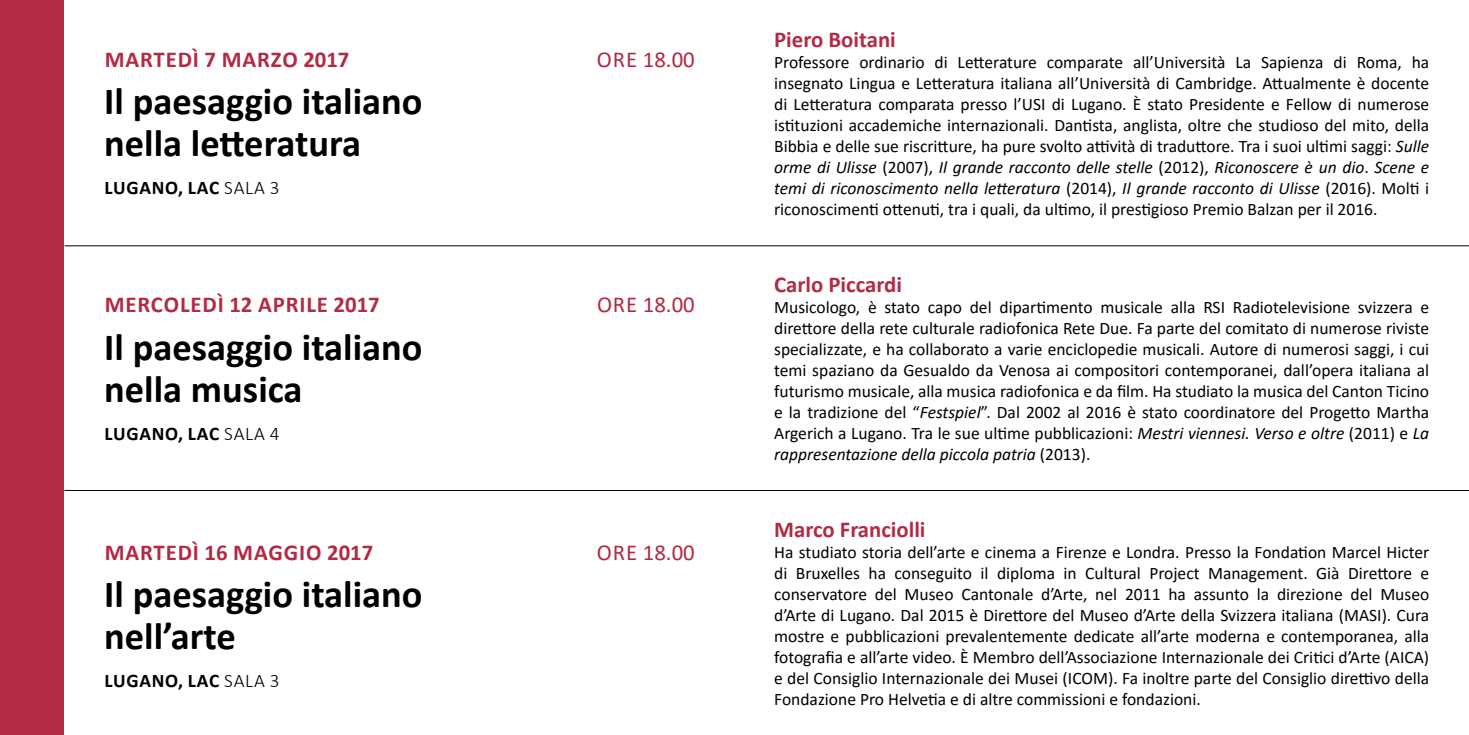
<style>
.page{position:relative;width:1469px;height:735px;background:#fff}
.page>*{position:absolute;margin:0;border:0;box-sizing:border-box;transform-origin:0 0}
.t1{font:700 38.5px/42px "Calibri";color:#000}
.t2{font:700 22.75px "Calibri";letter-spacing:.04em;color:#b22a44}
.t3{font:700 22.75px "Calibri";color:#b22a44}
.t4{font:22.75px "Calibri";letter-spacing:.02em;color:#b22a44}
.t5{font:700 19.25px "Calibri";letter-spacing:.04em;color:#000}
.t6{font:17.5px/21px "Calibri";color:#000;text-align:justify}
.s1{font-weight:300}
.s2{font-style:italic}
</style>
<div class="page">
<div style="left:0;top:0;width:63px;height:734px;background:#b22a44"></div>
<hr style="left:65px;top:245px;width:1403px;height:1px;background:#000">
<hr style="left:65px;top:489px;width:1403px;height:1px;background:#000">
<h2 class="t2" style="left:105px;top:43px;width:246px">martedì 7 marzo 2017</h2>
<h2 class="t4" style="left:597px;top:43px;width:99px">ore 18.00</h2>
<h1 class="t1" style="left:104px;top:78px;width:320px">Il paesaggio italiano nella letteratura</h1>
<p class="t5" style="left:105px;top:173px;width:176px">LUGANO, LAC <span class="s1">SALA 3</span></p>
<h2 class="t2" style="left:105px;top:289px;width:277px">mercoledì 12 aprile 2017</h2>
<h2 class="t4" style="left:597px;top:289px;width:99px">ore 18.00</h2>
<h1 class="t1" style="left:104px;top:324px;width:320px">Il paesaggio italiano nella musica</h1>
<p class="t5" style="left:105px;top:419px;width:176px">LUGANO, LAC <span class="s1">SALA 4</span></p>
<h2 class="t2" style="left:105px;top:536px;width:163px">martedì 16 maggi</h2>
<h2 class="t3" style="left:306px;top:536px;width:69px">o 2017</h2>
<h2 class="t4" style="left:597px;top:536px;width:99px">ore 18.00</h2>
<h1 class="t1" style="left:104px;top:571px;width:320px">Il paesaggio italiano nell’arte</h1>
<p class="t5" style="left:105px;top:666px;width:176px">LUGANO, LAC <span class="s1">SALA 3</span></p>
<h2 class="t3" style="left:774px;top:23px;width:123px">Piero Boitani</h2>
<p class="t6" style="left:774px;top:51px;width:656px">Professore ordinario di Letterature comparate all’Università La Sapienza di Roma, ha insegnato Lingua e Letteratura italiana all’Università di Cambridge. Attualmente è docente di Letteratura comparata presso l’USI di Lugano. È stato Presidente e Fellow di numerose istituzioni accademiche internazionali. Dantista, anglista, oltre che studioso del mito, della Bibbia e delle sue riscritture, ha pure svolto attività di traduttore. Tra i suoi ultimi saggi: <span class="s2">Sulle orme di Ulisse</span> (2007), <span class="s2">Il grande racconto delle stelle</span> (2012), <span class="s2">Riconoscere è un dio</span>. <span class="s2">Scene e temi di riconoscimento nella letteratura</span> (2014), <span class="s2">Il grande racconto di Ulisse</span> (2016). Molti i riconoscimenti ottenuti, tra i quali, da ultimo, il prestigioso Premio Balzan per il 2016.</p>
<h2 class="t3" style="left:774px;top:268px;width:129px">Carlo Piccardi</h2>
<p class="t6" style="left:774px;top:296px;width:656px">Musicologo, è stato capo del dipartimento musicale alla RSI Radiotelevisione svizzera e direttore della rete culturale radiofonica Rete Due. Fa parte del comitato di numerose riviste specializzate, e ha collaborato a varie enciclopedie musicali. Autore di numerosi saggi, i cui temi spaziano da Gesualdo da Venosa ai compositori contemporanei, dall’opera italiana al futurismo musicale, alla musica radiofonica e da film. Ha studiato la musica del Canton Ticino e la tradizione del “<span class="s2">Festspiel</span>”. Dal 2002 al 2016 è stato coordinatore del Progetto Martha Argerich a Lugano. Tra le sue ultime pubblicazioni: <span class="s2">Mestri viennesi. Verso e oltre</span> (2011) e <span class="s2">La rappresentazione della piccola patria</span> (2013).</p>
<h2 class="t3" style="left:774px;top:513px;width:153px">Marco Franciolli</h2>
<p class="t6" style="left:774px;top:541px;width:656px">Ha studiato storia dell’arte e cinema a Firenze e Londra. Presso la Fondation Marcel Hicter di Bruxelles ha conseguito il diploma in Cultural Project Management. Già Direttore e conservatore del Museo Cantonale d’Arte, nel 2011 ha assunto la direzione del Museo d’Arte di Lugano. Dal 2015 è Direttore del Museo d’Arte della Svizzera italiana (MASI). Cura mostre e pubblicazioni prevalentemente dedicate all’arte moderna e contemporanea, alla fotografia e all’arte video. È Membro dell’Associazione Internazionale dei Critici d’Arte (AICA) e del Consiglio Internazionale dei Musei (ICOM). Fa inoltre parte del Consiglio direttivo della Fondazione Pro Helvetia e di altre commissioni e fondazioni.</p>
</div>
